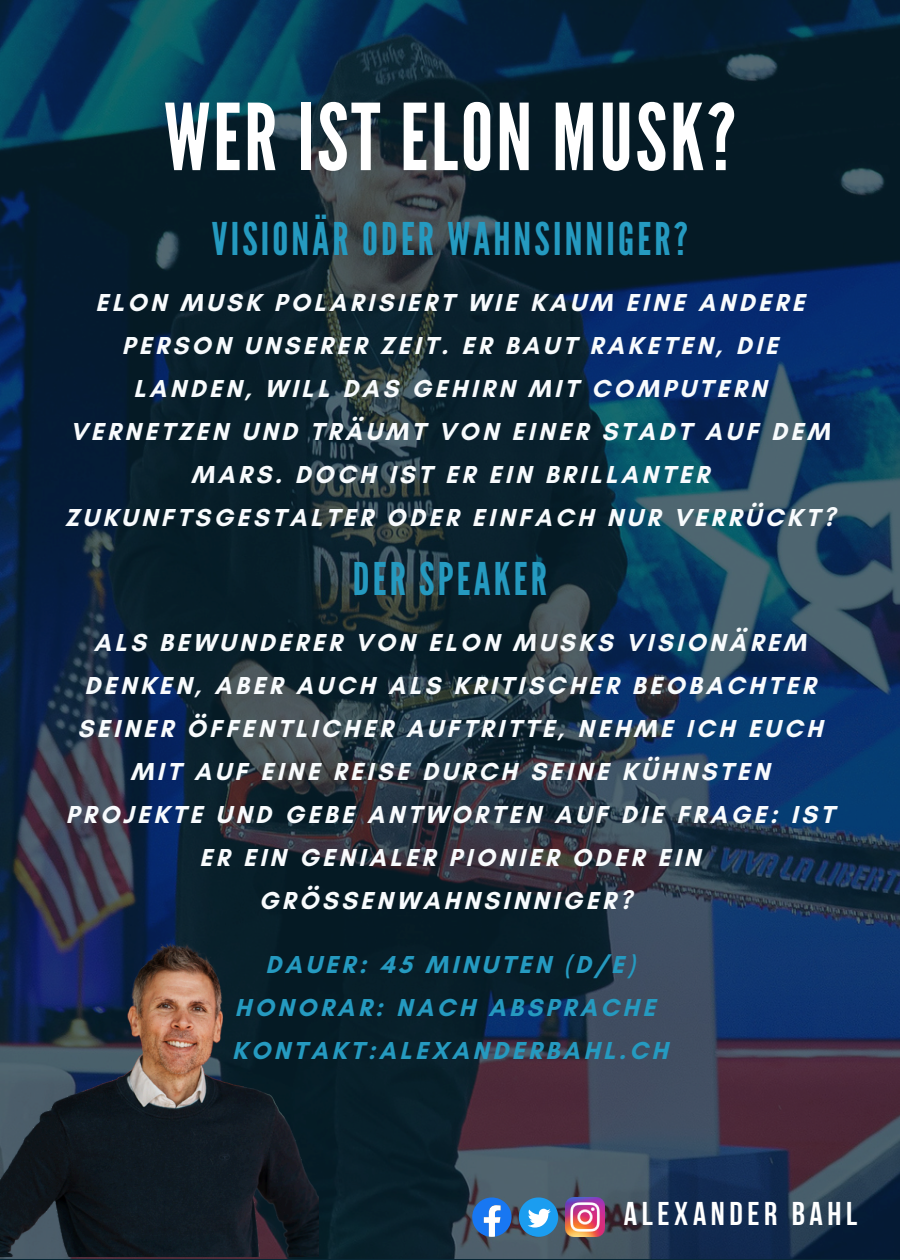
<style>
.page{position:relative;width:900px;height:1260px;background:#fff}
.page>*{position:absolute;margin:0;border:0;box-sizing:border-box;transform-origin:0 0}
.t1{font:92px "League Gothic";letter-spacing:.03em;color:#fff}
.t2{font:45px "League Gothic";letter-spacing:.07em;color:#259ac0}
.t3{font:700 32.75px "Bebas Neue";letter-spacing:.14em;color:#fff}
.t4{font:700 25px/43px "Glacial Indifference";letter-spacing:.14em;color:#f8fbfd;text-align:center}
.t5{font:700 25px "Glacial Indifference";letter-spacing:.14em;color:#259ac0}
</style>
<div class="page">
<img style="left:0;top:0;width:900px;height:1258px">
<svg style="left:472px;top:1197px;width:40px;height:40px;background:#4b84ce"></svg>
<svg style="left:519px;top:1197px;width:39px;height:40px;background:#4b9ed3"></svg>
<img style="left:565px;top:1197px;width:40px;height:40px">
<img style="left:0;top:938px;width:319px;height:319px">
<h1 class="t1" style="left:164px;top:84px;width:574px">WER IST ELON MUSK?</h1>
<p class="t2" style="left:212px;top:213px;width:478px">VISIONÄR ODER WAHNSINNIGER?</p>
<h2 class="t4" style="left:65px;top:281px;width:772px">ELON MUSK POLARISIERT WIE KAUM EINE ANDERE PERSON UNSERER ZEIT. ER BAUT RAKETEN, DIE LANDEN, WILL DAS GEHIRN MIT COMPUTERN VERNETZEN UND TRÄUMT VON EINER STADT AUF DEM MARS. DOCH IST ER EIN BRILLANTER ZUKUNFTSGESTALTER ODER EINFACH NUR VERRÜCKT?</h2>
<p class="t2" style="left:353px;top:553px;width:196px">DER SPEAKER</p>
<p class="t4" style="left:66px;top:620px;width:770px">ALS BEWUNDERER VON ELON MUSKS VISIONÄREM DENKEN, ABER AUCH ALS KRITISCHER BEOBACHTER SEINER ÖFFENTLICHER AUFTRITTE, NEHME ICH EUCH MIT AUF EINE REISE DURCH SEINE KÜHNSTEN PROJEKTE UND GEBE ANTWORTEN AUF DIE FRAGE: IST ER EIN GENIALER PIONIER ODER EIN GRÖSSENWAHNSINNIGER?</p>
<p class="t5" style="left:265px;top:949px;width:371px">DAUER: 45 MINUTEN (D/E)</p>
<h2 class="t5" style="left:235px;top:992px;width:422px">HONORAR: NACH ABSPRACHE</h2>
<p class="t5" style="left:232px;top:1035px;width:437px">KONTAKT:ALEXANDERBAHL.CH</p>
<p class="t3" style="left:624px;top:1201px;width:235px">ALEXANDER BAHL</p>
</div>
